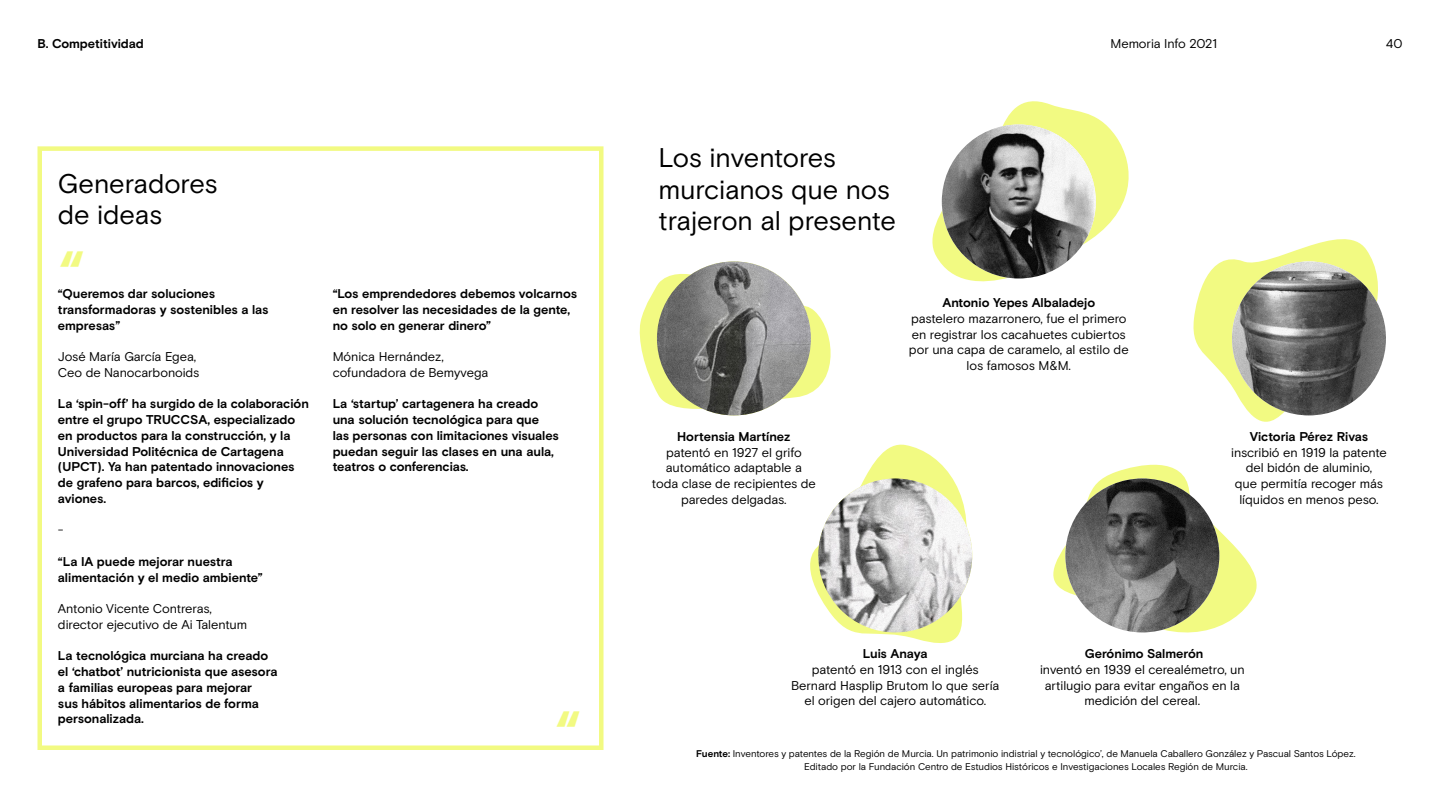
<style>
.page{position:relative;width:1440px;height:810px;background:#fff}
.page>*{position:absolute;margin:0;border:0;box-sizing:border-box;transform-origin:0 0}
.t1{font:800 49.5px "Acrom";color:#f2fa82}
.t2{font:27px/31.5px "Basis Grotesque Pro";letter-spacing:-.01em;color:#000}
.t3{font:700 12.75px/15.8px "Basis Grotesque Pro";letter-spacing:-.005em;color:#000}
.t4{font:12.75px/15.8px "Basis Grotesque Pro";letter-spacing:-.005em;color:#000;text-align:center}
.t5{font:9.75px/12.8px "Basis Grotesque Pro";letter-spacing:-.005em;color:#000;text-align:center}
.s1{font-weight:700}
</style>
<div class="page">
<svg style="left:639px;top:263px;width:192px;height:153px"></svg>
<svg style="left:932px;top:101px;width:197px;height:181px"></svg>
<svg style="left:1193px;top:239px;width:193px;height:183px"></svg>
<svg style="left:1053px;top:464px;width:204px;height:169px"></svg>
<svg style="left:810px;top:444px;width:163px;height:199px"></svg>
<div style="left:38px;top:146px;width:566px;height:604px;border:4px solid #f2fa82"></div>
<img style="left:657px;top:261px;width:154px;height:154px;border-radius:77px">
<img style="left:818px;top:478px;width:154px;height:154px;border-radius:77px">
<img style="left:942px;top:125px;width:154px;height:154px;border-radius:77px">
<img style="left:1232px;top:261px;width:154px;height:154px;border-radius:77px">
<img style="left:1065px;top:478px;width:154px;height:154px;border-radius:77px">
<p class="t3" style="left:38px;top:35px;width:108px">B. Competitividad</p>
<p class="t4" style="left:1111px;top:35px;width:108px">Memoria Info 2021</p>
<p class="t4" style="left:1386px;top:35px;width:18px">40</p>
<h2 class="t2" style="left:58px;top:167px;width:161px">Generadores de ideas</h2>
<h1 class="t1" style="left:58px;top:231px;width:29px">“</h1>
<p class="t3" style="left:58px;top:286px;width:212px">“Queremos dar soluciones transformadoras y sostenibles a las empresas”</p>
<p class="t4" style="left:58px;top:349px;width:143px;text-align:left">José María García Egea,<br>Ceo de Nanocarbonoids</p>
<p class="t3" style="left:58px;top:396px;width:253px">La ‘spin-off’ ha surgido de la colaboración entre el grupo TRUCCSA, especializado en productos para la construcción, y la Universidad Politécnica de Cartagena (UPCT). Ya han patentado innovaciones de grafeno para barcos, edificios y aviones.</p>
<p class="t4" style="left:58px;top:522px;width:7px">-</p>
<p class="t3" style="left:58px;top:553px;width:206px">“La IA puede mejorar nuestra alimentación y el medio ambiente”</p>
<p class="t4" style="left:58px;top:601px;width:191px;text-align:left">Antonio Vicente Contreras, director ejecutivo de Ai Talentum</p>
<p class="t3" style="left:58px;top:648px;width:221px">La tecnológica murciana ha creado el ‘chatbot’ nutricionista que asesora a familias europeas para mejorar<br>sus hábitos alimentarios de forma personalizada.</p>
<p class="t3" style="left:333px;top:286px;width:246px">“Los emprendedores debemos volcarnos en resolver las necesidades de la gente, no solo en generar dinero”</p>
<p class="t4" style="left:333px;top:349px;width:157px;text-align:left">Mónica Hernández, cofundadora de Bemyvega</p>
<p class="t3" style="left:333px;top:396px;width:228px">La ‘startup’ cartagenera ha creado una solución tecnológica para que<br>las personas con limitaciones visuales puedan seguir las clases en una aula, teatros o conferencias.</p>
<h1 class="t1" style="left:554px;top:692px;width:29px">“</h1>
<h2 class="t2" style="left:659px;top:142px;width:239px">Los inventores murcianos que nos trajeron al presente</h2>
<p class="t3" style="left:677px;top:428px;width:115px">Hortensia Martínez</p>
<p class="t4" style="left:652px;top:444px;width:165px">patentó en 1927 el grifo automático adaptable a toda clase de recipientes de paredes delgadas.</p>
<p class="t3" style="left:942px;top:295px;width:154px">Antonio Yepes Albaladejo</p>
<p class="t4" style="left:909px;top:310px;width:221px">pastelero mazarronero, fue el primero en registrar los cacahuetes cubiertos por una capa de caramelo, al estilo de los famosos M&amp;M.</p>
<p class="t3" style="left:1250px;top:428px;width:120px">Victoria Pérez Rivas</p>
<p class="t4" style="left:1231px;top:444px;width:157px">inscribió en 1919 la patente del bidón de aluminio,<br>que permitía recoger más líquidos en menos peso.</p>
<p class="t3" style="left:863px;top:646px;width:66px">Luis Anaya</p>
<p class="t4" style="left:791px;top:661px;width:210px">patentó en 1913 con el inglés<br>Bernard Hasplip Brutom lo que sería el origen del cajero automático.</p>
<p class="t3" style="left:1085px;top:646px;width:120px">Gerónimo Salmerón</p>
<p class="t4" style="left:1040px;top:661px;width:206px">inventó en 1939 el cerealémetro, un artilugio para evitar engaños en la medición del cereal.</p>
<p class="t5" style="left:696px;top:747px;width:661px"><span class="s1">Fuente:</span> Inventores y patentes de la Región de Murcia. Un patrimonio indistrial y tecnológico’, de Manuela Caballero González y Pascual Santos López.<br>Editado por la Fundación Centro de Estudios Históricos e Investigaciones Locales Región de Murcia.</p>
</div>
